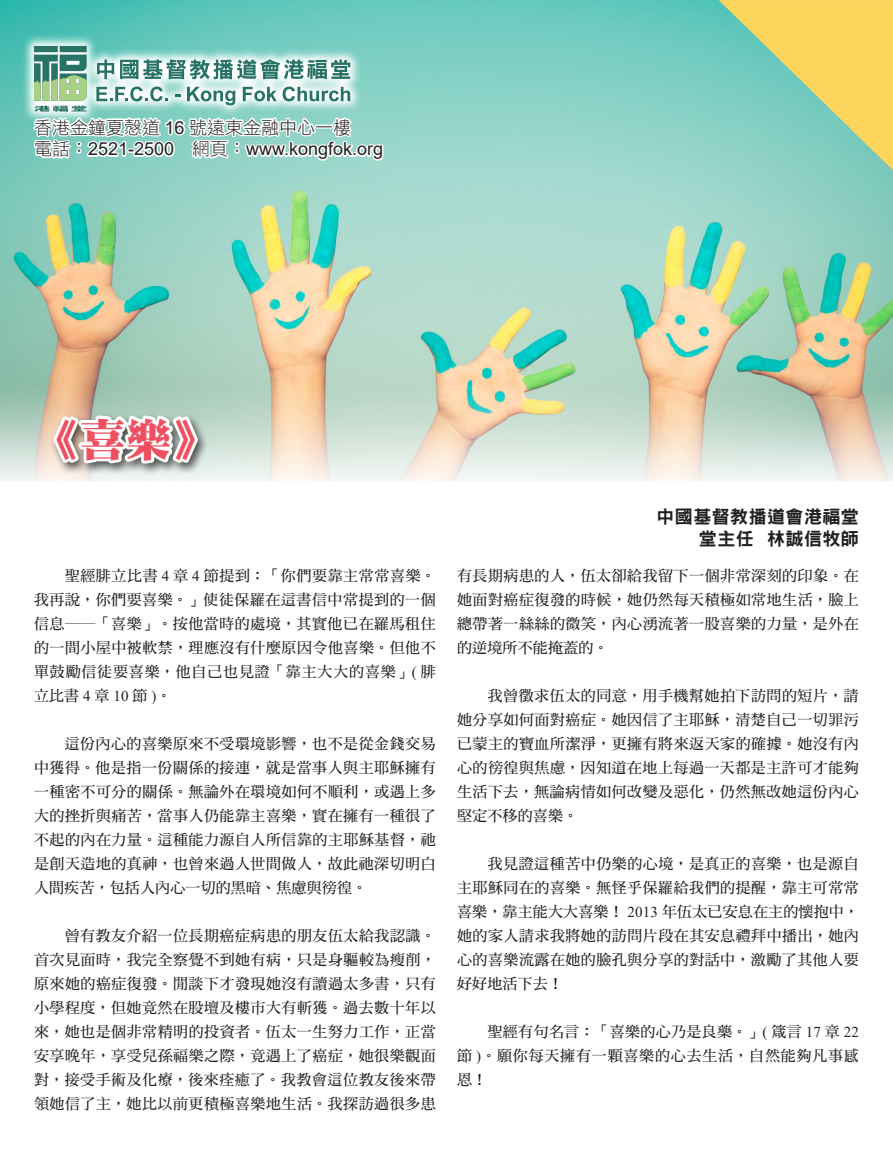
<style>
.page{position:relative;width:893px;height:1149px;background:#fff}
.page>*{position:absolute;margin:0;border:0;box-sizing:border-box;transform-origin:0 0}
.t1{font:45px "DFT Ming HK W12";color:#ef5061}
.t2{font:18px "Arial";color:#231f20}
.t3{font:18px "DF Hei HK W9";letter-spacing:.025em;color:#231f20}
.t4{font:18px "DF Hei HK W3";color:#231f20}
.t5{font:15px/24px "DF Ming HK W7";letter-spacing:.035em;color:#231f20;text-align:justify}
.s1{font-family:"Arial"}
.s2{font-family:"DF Hei HK W3"}
.s3{font-family:"Times New Roman"}
</style>
<div class="page">
<img style="left:0;top:0;width:893px;height:481px">
<svg style="left:652px;top:471px;width:213px;height:10px"></svg>
<svg style="left:719px;top:0;width:174px;height:170px;background:#bbd08e"></svg>
<div style="left:50px;top:412px;width:160px;height:63px;background:#231f20;opacity:.75"></div>
<svg style="left:50px;top:388px;width:153px;height:80px"></svg>
<svg style="left:22px;top:34px;width:340px;height:89px;background:#71cbc0"></svg>
<svg style="left:31px;top:46px;width:355px;height:130px"></svg>
<p class="t4" style="left:34px;top:117px;width:319px">香港金鐘夏慤道 <span class="s1">16</span> 號遠東金融中心一樓</p>
<p class="t2" style="left:34px;top:137px;width:351px"><span class="s2">電話：</span>2521-2500 <span class="s2">網頁：</span>www.kongfok.org</p>
<p class="t1" style="left:34px;top:415px;width:185px">《喜樂》</p>
<p class="t5" style="left:34px;top:563px;width:403px">　　聖經腓立比書 <span class="s3">4</span> 章 <span class="s3">4</span> 節提到：「你們要靠主常常喜樂。我再說，你們要喜樂。」使徒保羅在這書信中常提到的一個信息──「喜樂」。按他當時的處境，其實他已在羅馬租住的一間小屋中被軟禁，理應沒有什麼原因令他喜樂。但他不單鼓勵信徒要喜樂，他自己也見證「靠主大大的喜樂」<span class="s3">(</span> 腓立比書<span class="s3">4</span>章<span class="s3">10</span>節<span class="s3">)</span>。</p>
<p class="t5" style="left:34px;top:731px;width:403px">　　這份內心的喜樂原來不受環境影響，也不是從金錢交易中獲得。他是指一份關係的接連，就是當事人與主耶穌擁有一種密不可分的關係。無論外在環境如何不順利，或遇上多大的挫折與痛苦，當事人仍能靠主喜樂，實在擁有一種很了不起的內在力量。這種能力源自人所信靠的主耶穌基督，祂是創天造地的真神，也曾來過人世間做人，故此祂深切明白人間疾苦，包括人內心一切的黑暗、焦慮與徬徨。</p>
<p class="t5" style="left:34px;top:923px;width:403px">　　曾有教友介紹一位長期癌症病患的朋友伍太給我認識。首次見面時，我完全察覺不到她有病，只是身軀較為瘦削，原來她的癌症復發。閒談下才發現她沒有讀過太多書，只有小學程度，但她竟然在股壇及樓市大有斬獲。過去數十年以來，她也是個非常精明的投資者。伍太一生努力工作，正當安享晚年，享受兒孫福樂之際，竟遇上了癌症，她很樂觀面對，接受手術及化療，後來痊癒了。我教會這位教友後來帶領她信了主，她比以前更積極喜樂地生活。我探訪過很多患</p>
<p class="t3" style="left:656px;top:506px;width:204px">中國基督教播道會港福堂</p>
<p class="t3" style="left:699px;top:528px;width:162px">堂主任 林誠信牧師</p>
<p class="t5" style="left:457px;top:563px;width:403px">有長期病患的人，伍太卻給我留下一個非常深刻的印象。在她面對癌症復發的時候，她仍然每天積極如常地生活，臉上總帶著一絲絲的微笑，內心湧流著一股喜樂的力量，是外在的逆境所不能掩蓋的。</p>
<p class="t5" style="left:457px;top:683px;width:403px">　　我曾徵求伍太的同意，用手機幫她拍下訪問的短片，請她分享如何面對癌症。她因信了主耶穌，清楚自己一切罪污已蒙主的寶血所潔淨，更擁有將來返天家的確據。她沒有內心的徬徨與焦慮，因知道在地上每過一天都是主許可才能夠生活下去，無論病情如何改變及惡化，仍然無改她這份內心堅定不移的喜樂。</p>
<p class="t5" style="left:457px;top:851px;width:403px">　　我見證這種苦中仍樂的心境，是真正的喜樂，也是源自主耶穌同在的喜樂。無怪乎保羅給我們的提醒，靠主可常常喜樂，靠主能大大喜樂！ <span class="s3">2013</span> 年伍太已安息在主的懷抱中，她的家人請求我將她的訪問片段在其安息禮拜中播出，她內心的喜樂流露在她的臉孔與分享的對話中，激勵了其他人要好好地活下去！</p>
<p class="t5" style="left:457px;top:1019px;width:403px">　　聖經有句名言：「喜樂的心乃是良藥。」<span class="s3">(</span> 箴言 <span class="s3">17</span> 章 <span class="s3">22</span>節 <span class="s3">)</span>。願你每天擁有一顆喜樂的心去生活，自然能夠凡事感恩！</p>
</div>
